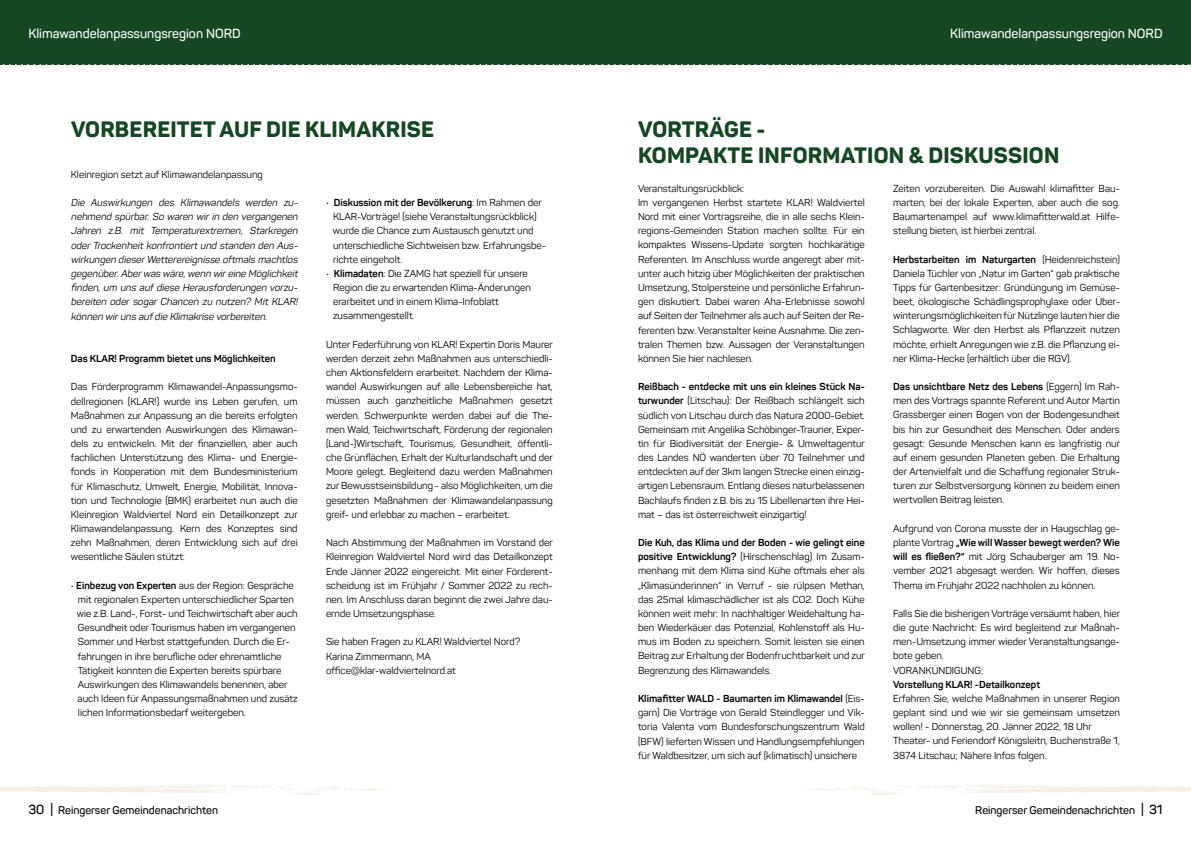
<style>
.page{position:relative;width:1191px;height:842px;background:#fff}
.page>*{position:absolute;margin:0;border:0;box-sizing:border-box;transform-origin:0 0}
.t1{font:800 22px/26.4px "Panton";letter-spacing:.01em;color:#144722}
.t2{font:600 13px "Panton";color:#fff}
.t3{font:600 11px "Panton";color:#000}
.t4{font:10px/14.2px "Panton";color:#000;text-align:justify}
.t5{font:italic 10px/14.2px "Panton";color:#000;text-align:justify}
.t6{font:700 10px "Panton";color:#000}
.s1{font-weight:700}
.s2{font-size:13px}
</style>
<div class="page">
<div style="left:0;top:0;width:1191px;height:65px;background:#144722"></div>
<svg style="left:2px;top:64px;width:1188px;height:2px"></svg>
<svg style="left:0;top:784px;width:387px;height:11px"></svg>
<svg style="left:804px;top:784px;width:387px;height:11px"></svg>
<h2 class="t2" style="left:28px;top:25px;width:214px">Klimawandelanpassungsregion NORD</h2>
<h2 class="t2" style="left:950px;top:25px;width:214px">Klimawandelanpassungsregion NORD</h2>
<h1 class="t1" style="left:71px;top:116px;width:364px">VORBEREITET AUF DIE KLIMAKRISE</h1>
<p class="t4" style="left:71px;top:167px;width:193px">Kleinregion setzt auf Klimawandelanpassung</p>
<p class="t5" style="left:71px;top:195px;width:230px">Die Auswirkungen des Klimawandels werden zu&shy;nehmend spürbar. So waren wir in den vergangenen Jahren z.B. mit Temperaturextremen, Starkregen oderTrockenheit konfrontiert und standen den Aus&shy;wirkungen dieserWetterereignisse oftmals machtlos gegenüber.Aberwas wäre,wenn wireine Möglichkeit finden, um uns auf diese Herausforderungen vorzu&shy;bereiten oder sogar Chancen zu nutzen? Mit KLAR! können wiruns aufdie Klimakrise vorbereiten.</p>
<p class="t6" style="left:71px;top:352px;width:206px">Das KLAR! Programm bietet uns Möglichkeiten</p>
<p class="t4" style="left:71px;top:380px;width:228px">Das Förderprogramm Klimawandel-Anpassungsmo&shy;dellregionen (KLAR!) wurde ins Leben gerufen, um Maßnahmen zur Anpassung an die bereits erfolgten und zu erwartenden Auswirkungen des Klimawan&shy;dels zu entwickeln. Mit der finanziellen, aber auch fachlichen Unterstützung des Klima- und Energie&shy;fonds in Kooperation mit dem Bundesministerium für Klimaschutz, Umwelt, Energie, Mobilität, Innova&shy;tion und Technologie (BMK) erarbeitet nun auch die Kleinregion Waldviertel Nord ein Detailkonzept zur Klimawandelanpassung. Kern des Konzeptes sind zehn Maßnahmen, deren Entwicklung sich auf drei wesentliche Säulen stützt:</p>
<p class="t4" style="left:77px;top:578px;width:222px;text-align:left;text-indent:-6px">• <span class="s1">Einbezug von Experten</span> aus der Region: Gespräche mit regionalen Experten unterschiedlicher Sparten wie z.B. Land-, Forst- und Teichwirtschaft aber auch Gesundheit oder Tourismus haben im vergangenen Sommer und Herbst stattgefunden. Durch die Er&shy;fahrungen in ihre berufliche oder ehrenamtliche Tätigkeit konnten die Experten bereits spürbare Auswirkungen des Klimawandels benennen, aber auch Ideen für Anpassungsmaßnahmen und zusätz lichen Informationsbedarf weitergeben.</p>
<p class="t4" style="left:333px;top:195px;width:215px;text-align:left;text-indent:-7px">• <span class="s1">Diskussion mit der Bevölkerung</span>: Im Rahmen der KLAR-Vorträge! (siehe Veranstaltungsrückblick) wurde die Chance zum Austausch genutzt und unterschiedliche Sichtweisen bzw. Erfahrungsbe&shy;richte eingeholt.</p>
<p class="t4" style="left:333px;top:266px;width:199px;text-align:left;text-indent:-7px">• <span class="s1">Klimadaten</span>: Die ZAMG hat speziell für unsere Region die zu erwartenden Klima-Änderungen erarbeitet und in einem Klima-Infoblatt zusammengestellt.</p>
<p class="t4" style="left:326px;top:337px;width:228px">Unter Federführung von KLAR! Expertin Doris Maurer werden derzeit zehn Maßnahmen aus unterschiedli&shy;chen Aktionsfeldern erarbeitet. Nachdem der Klima&shy;wandel Auswirkungen auf alle Lebensbereiche hat, müssen auch ganzheitliche Maßnahmen gesetzt werden. Schwerpunkte werden dabei auf die The&shy;men Wald, Teichwirtschaft, Förderung der regionalen (Land-)Wirtschaft, Tourismus, Gesundheit, öffentli&shy;che Grünflächen, Erhalt der Kulturlandschaft und der Moore gelegt. Begleitend dazu werden Maßnahmen zur Bewusstseinsbildung - also Möglichkeiten, um die gesetzten Maßnahmen der Klimawandelanpassung greif- und erlebbar zu machen – erarbeitet.</p>
<p class="t4" style="left:326px;top:535px;width:228px">Nach Abstimmung der Maßnahmen im Vorstand der Kleinregion Waldviertel Nord wird das Detailkonzept Ende Jänner 2022 eingereicht. Mit einer Förderent&shy;scheidung ist im Frühjahr / Sommer 2022 zu rech&shy;nen. Im Anschluss daran beginnt die zwei Jahre dau&shy;ernde Umsetzungsphase.</p>
<p class="t4" style="left:326px;top:635px;width:196px;text-align:left">Sie haben Fragen zu KLAR! Waldviertel Nord?<br>Karina Zimmermann, MA office@klar-waldviertelnord.at</p>
<h1 class="t1" style="left:638px;top:116px;width:423px">VORTRÄGE -<br>KOMPAKTE INFORMATION &amp; DISKUSSION</h1>
<p class="t4" style="left:638px;top:181px;width:228px;text-align:left">Veranstaltungsrückblick:<br>Im vergangenen Herbst startete KLAR! Waldviertel Nord mit einer Vortragsreihe, die in alle sechs Klein&shy;regions-Gemeinden Station machen sollte. Für ein kompaktes Wissens-Update sorgten hochkarätige Referenten. Im Anschluss wurde angeregt aber mit&shy;unter auch hitzig über Möglichkeiten der praktischen Umsetzung, Stolpersteine und persönliche Erfahrun&shy;gen diskutiert. Dabei waren Aha-Erlebnisse sowohl auf Seiten der Teilnehmer als auch auf Seiten der Re&shy;ferenten bzw. Veranstalter keine Ausnahme. Die zen&shy;tralen Themen bzw. Aussagen der Veranstaltungen können Sie hier nachlesen.</p>
<p class="t4" style="left:638px;top:379px;width:228px"><span class="s1">Reißbach - entdecke mit uns ein kleines Stück Na&shy;turwunder</span> (Litschau): Der Reißbach schlängelt sich südlich von Litschau durch das Natura 2000-Gebiet.<br>Gemeinsam mit Angelika Schöbinger-Trauner, Exper&shy;tin für Biodiversität der Energie- &amp; Umweltagentur des Landes NÖ wanderten über 70 Teilnehmer und entdeckten auf der 3km langen Strecke einen einzig&shy;artigen Lebensraum. Entlang dieses naturbelassenen Bachlaufs finden z.B. bis zu 15 Libellenarten ihre Hei&shy;mat – das ist österreichweit einzigartig!</p>
<p class="t4" style="left:638px;top:535px;width:228px"><span class="s1">Die Kuh, das Klima und der Boden - wie gelingt eine positive Entwicklung?</span> (Hirschenschlag) Im Zusam&shy;menhang mit dem Klima sind Kühe oftmals eher als „Klimasünderinnen“ in Verruf - sie rülpsen Methan, das 25mal klimaschädlicher ist als CO2. Doch Kühe können weit mehr: In nachhaltiger Weidehaltung ha&shy;ben Wiederkäuer das Potenzial, Kohlenstoff als Hu&shy;mus im Boden zu speichern. Somit leisten sie einen Beitrag zur Erhaltung der Bodenfruchtbarkeit und zur Begrenzung des Klimawandels.</p>
<p class="t4" style="left:638px;top:691px;width:228px"><span class="s1">Klimafitter WALD - Baumarten im Klimawandel</span> (Eis&shy;garn) Die Vorträge von Gerald Steindlegger und Vik&shy;toria Valenta vom Bundesforschungszentrum Wald (BFW) lieferten Wissen und Handlungsempfehlungen für Waldbesitzer, um sich auf (klimatisch) unsichere</p>
<p class="t4" style="left:893px;top:181px;width:228px">Zeiten vorzubereiten. Die Auswahl klimafitter Bau&shy;marten, bei der lokale Experten, aber auch die sog.<br>Baumartenampel auf www.klimafitterwald.at Hilfe&shy;stellung bieten, ist hierbei zentral.</p>
<p class="t4" style="left:893px;top:252px;width:228px"><span class="s1">Herbstarbeiten im Naturgarten</span> (Heidenreichstein)<br>Daniela Tüchler von „Natur im Garten“ gab praktische Tipps für Gartenbesitzer: Gründüngung im Gemüse&shy;beet, ökologische Schädlingsprophylaxe oder Über&shy;winterungsmöglichkeiten für Nützlinge lauten hier die Schlagworte. Wer den Herbst als Pflanzzeit nutzen möchte, erhielt Anregungen wie z.B. die Pflanzung ei&shy;ner Klima-Hecke (erhältlich über die RGV).</p>
<p class="t4" style="left:893px;top:379px;width:228px"><span class="s1">Das unsichtbare Netz des Lebens</span> (Eggern) Im Rah&shy;men des Vortrags spannte Referent und Autor Martin Grassberger einen Bogen von der Bodengesundheit bis hin zur Gesundheit des Menschen. Oder anders gesagt: Gesunde Menschen kann es langfristig nur auf einem gesunden Planeten geben. Die Erhaltung der Artenvielfalt und die Schaffung regionaler Struk&shy;turen zur Selbstversorgung können zu beidem einen wertvollen Beitrag leisten.</p>
<p class="t4" style="left:893px;top:521px;width:228px">Aufgrund von Corona musste der in Haugschlag ge&shy;plante Vortrag <span class="s1">„Wie will Wasser bewegt werden? Wie will es fließen?“</span> mit Jörg Schauberger am 19. No&shy;vember 2021 abgesagt werden. Wir hoffen, dieses Thema im Frühjahr 2022 nachholen zu können.</p>
<p class="t4" style="left:893px;top:606px;width:228px;text-align:left">Falls Sie die bisherigen Vorträge versäumt haben, hier die gute Nachricht: Es wird begleitend zur Maßnah&shy;men-Umsetzung immer wieder Veranstaltungsange&shy;bote geben.<br>VORANKÜNDIGUNG:</p>
<p class="t6" style="left:893px;top:678px;width:149px">Vorstellung KLAR! -Detailkonzept</p>
<p class="t4" style="left:893px;top:691px;width:228px;text-align:left">Erfahren Sie, welche Maßnahmen in unserer Region geplant sind und wie wir sie gemeinsam umsetzen wollen! - Donnerstag, 20. Jänner 2022, 18 Uhr Theater- und Feriendorf Königsleitn, Buchenstraße 1, 3874 Litschau; Nähere Infos folgen.</p>
<p class="t3" style="left:28px;top:803px;width:191px"><span class="s2">30 |</span> Reingerser Gemeindenachrichten</p>
<p class="t3" style="left:975px;top:803px;width:189px">Reingerser Gemeindenachrichten <span class="s2">| 31</span></p>
</div>
